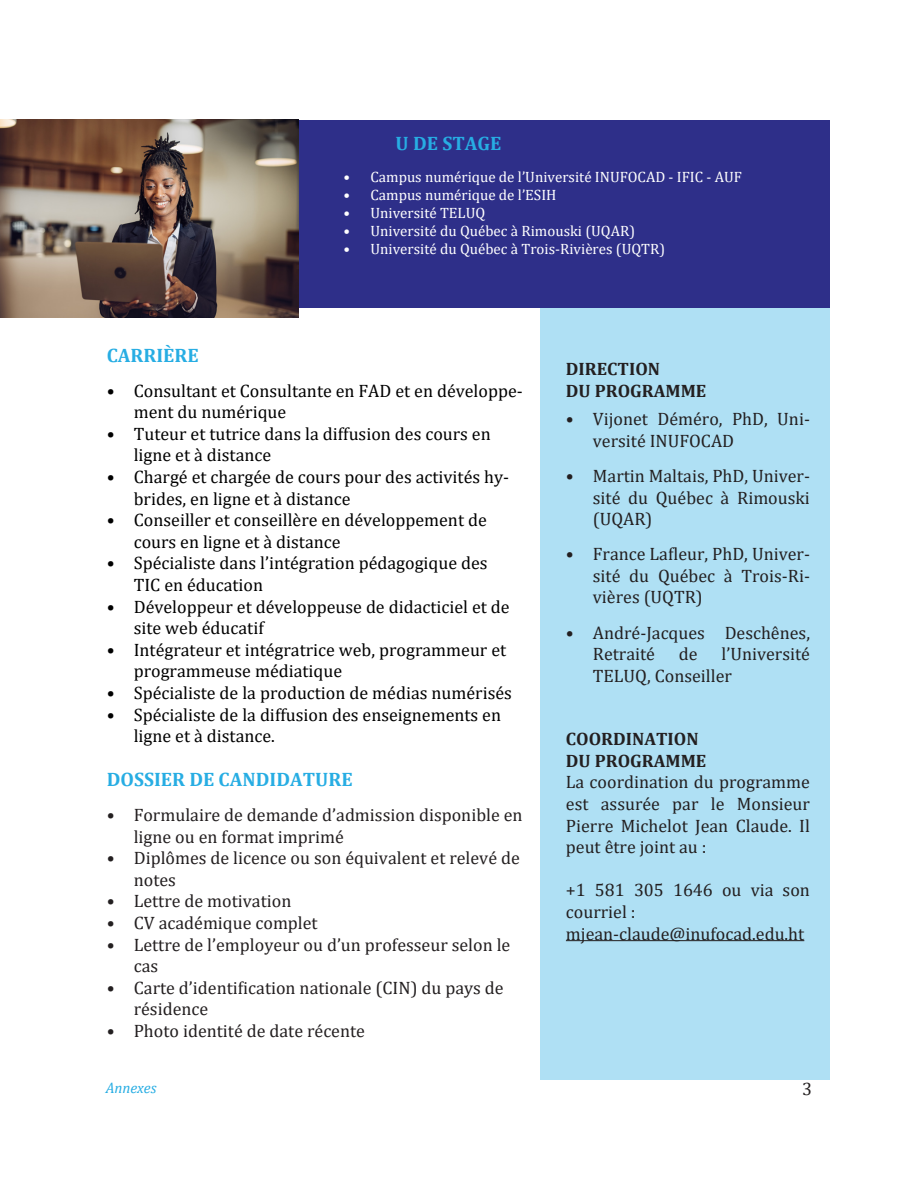
<style>
.page{position:relative;width:918px;height:1188px;background:#fff}
.page>*{position:absolute;margin:0;border:0;box-sizing:border-box;transform-origin:0 0}
.Paragraph_Style_2{font:700 19.5px "Cambria";color:#27ade3}
.Sous-titre_2{font:700 19.5px "Cambria";color:#27ade3}
.Cors_de_texte_sans_sp{font:18px/21.6px "Cambria";color:#231f20}
.t1{font:18px/21.6px "Cambria";color:#000}
.Cors_de_texte_sans_sp-2{font:700 18px "Cambria";color:#231f20}
.t2{font:15px "Cambria";color:#fff}
.t3{font:italic 15px "Cambria";letter-spacing:-.005em;color:#27ade3}
.s1{color:#2e2f89}
</style>
<div class="page">
<div style="left:540px;top:298px;width:290px;height:782px;background:#afe0f4"></div>
<div style="left:108px;top:120px;width:722px;height:187px;background:#2e2f89"></div>
<img style="left:0;top:120px;width:298px;height:198px">
<hr style="left:566px;top:940px;width:238px;height:1px;background:#231f20">
<p class="Sous-titre_2" style="left:343px;top:130px;width:159px"><span class="s1">MILIE</span>U DE STAGE</p>
<p class="t2" style="left:343px;top:168px;width:400px">• Campus numérique de l’Université INUFOCAD - IFIC - AUF</p>
<p class="t2" style="left:343px;top:186px;width:215px">• Campus numérique de l’ESIH</p>
<p class="t2" style="left:343px;top:204px;width:143px">• Université TELUQ</p>
<p class="t2" style="left:343px;top:222px;width:293px">• Université du Québec à Rimouski (UQAR)</p>
<p class="t2" style="left:343px;top:240px;width:323px">• Université du Québec à Trois-Rivières (UQTR)</p>
<p class="Paragraph_Style_2" style="left:107px;top:341px;width:93px">CARRIÈRE</p>
<p class="t1" style="left:134px;top:380px;width:391px;text-indent:-27px">• Consultant et Consultante en FAD et en développe&shy;ment du numérique</p>
<p class="t1" style="left:134px;top:423px;width:359px;text-indent:-27px">• Tuteur et tutrice dans la diffusion des cours en ligne et à distance</p>
<p class="t1" style="left:134px;top:466px;width:377px;text-indent:-27px">• Chargé et chargée de cours pour des activités hy&shy;brides, en ligne et à distance</p>
<p class="t1" style="left:134px;top:509px;width:355px;text-indent:-27px">• Conseiller et conseillère en développement de cours en ligne et à distance</p>
<p class="t1" style="left:134px;top:552px;width:355px;text-indent:-27px">• Spécialiste dans l’intégration pédagogique des<br>TIC en éducation</p>
<p class="t1" style="left:134px;top:596px;width:377px;text-indent:-27px">• Développeur et développeuse de didacticiel et de site web éducatif</p>
<p class="t1" style="left:134px;top:639px;width:374px;text-indent:-27px">• Intégrateur et intégratrice web, programmeur et programmeuse médiatique</p>
<p class="t1" style="left:107px;top:682px;width:407px">• Spécialiste de la production de médias numérisés</p>
<p class="t1" style="left:134px;top:704px;width:369px;text-indent:-27px">• Spécialiste de la diffusion des enseignements en ligne et à distance.</p>
<p class="Paragraph_Style_2" style="left:107px;top:766px;width:247px">DOSSIER DE CANDIDATURE</p>
<p class="Cors_de_texte_sans_sp" style="left:134px;top:804px;width:390px;text-indent:-27px">• Formulaire de demande d’admission disponible en ligne ou en format imprimé</p>
<p class="Cors_de_texte_sans_sp" style="left:134px;top:847px;width:388px;text-indent:-27px">• Diplômes de licence ou son équivalent et relevé de notes</p>
<p class="Cors_de_texte_sans_sp" style="left:107px;top:890px;width:186px">• Lettre de motivation</p>
<p class="Cors_de_texte_sans_sp" style="left:107px;top:912px;width:212px">• CV académique complet</p>
<p class="Cors_de_texte_sans_sp" style="left:134px;top:934px;width:378px;text-indent:-27px">• Lettre de l’employeur ou d’un professeur selon le cas</p>
<p class="Cors_de_texte_sans_sp" style="left:134px;top:977px;width:371px;text-indent:-27px">• Carte d’identification nationale (CIN) du pays de résidence</p>
<p class="Cors_de_texte_sans_sp" style="left:107px;top:1020px;width:260px">• Photo identité de date récente</p>
<p class="Cors_de_texte_sans_sp-2" style="left:566px;top:356px;width:96px">DIRECTION</p>
<p class="Cors_de_texte_sans_sp-2" style="left:566px;top:378px;width:142px">DU PROGRAMME</p>
<p class="Cors_de_texte_sans_sp" style="left:593px;top:408px;width:219px;text-indent:-27px">• Vijonet Déméro, PhD, Uni&shy;versité INUFOCAD</p>
<p class="Cors_de_texte_sans_sp" style="left:593px;top:465px;width:219px;text-align:justify;text-indent:-27px">• Martin Maltais, PhD, Univer&shy;sité du Québec à Rimouski (UQAR)</p>
<p class="Cors_de_texte_sans_sp" style="left:593px;top:543px;width:219px;text-align:justify;text-indent:-27px">• France Lafleur, PhD, Univer&shy;sité du Québec à Trois-Ri&shy;vières (UQTR)</p>
<p class="Cors_de_texte_sans_sp" style="left:593px;top:622px;width:219px;text-indent:-27px">• André-Jacques Deschênes,<br>Retraité</p>
<p class="Cors_de_texte_sans_sp" style="left:593px;top:643px;width:219px;text-indent:129px">l’Université<br>TELUQ, Conseiller</p>
<p class="Cors_de_texte_sans_sp" style="left:679px;top:643px;width:20px">de</p>
<p class="Cors_de_texte_sans_sp-2" style="left:566px;top:726px;width:134px">COORDINATION</p>
<p class="Cors_de_texte_sans_sp-2" style="left:566px;top:748px;width:142px">DU PROGRAMME</p>
<p class="Cors_de_texte_sans_sp" style="left:566px;top:771px;width:246px;text-align:justify">La coordination du programme est assurée par le Monsieur Pierre Michelot Jean Claude. Il peut être joint au :</p>
<p class="Cors_de_texte_sans_sp" style="left:566px;top:879px;width:246px">+1 581 305 1646 ou via son courriel :</p>
<p class="Cors_de_texte_sans_sp" style="left:566px;top:923px;width:240px">mjean-claude@inufocad.edu.ht</p>
<p class="t3" style="left:106px;top:1077px;width:52px">Annexes</p>
<p class="Cors_de_texte_sans_sp" style="left:802px;top:1078px;width:11px">3</p>
</div>
